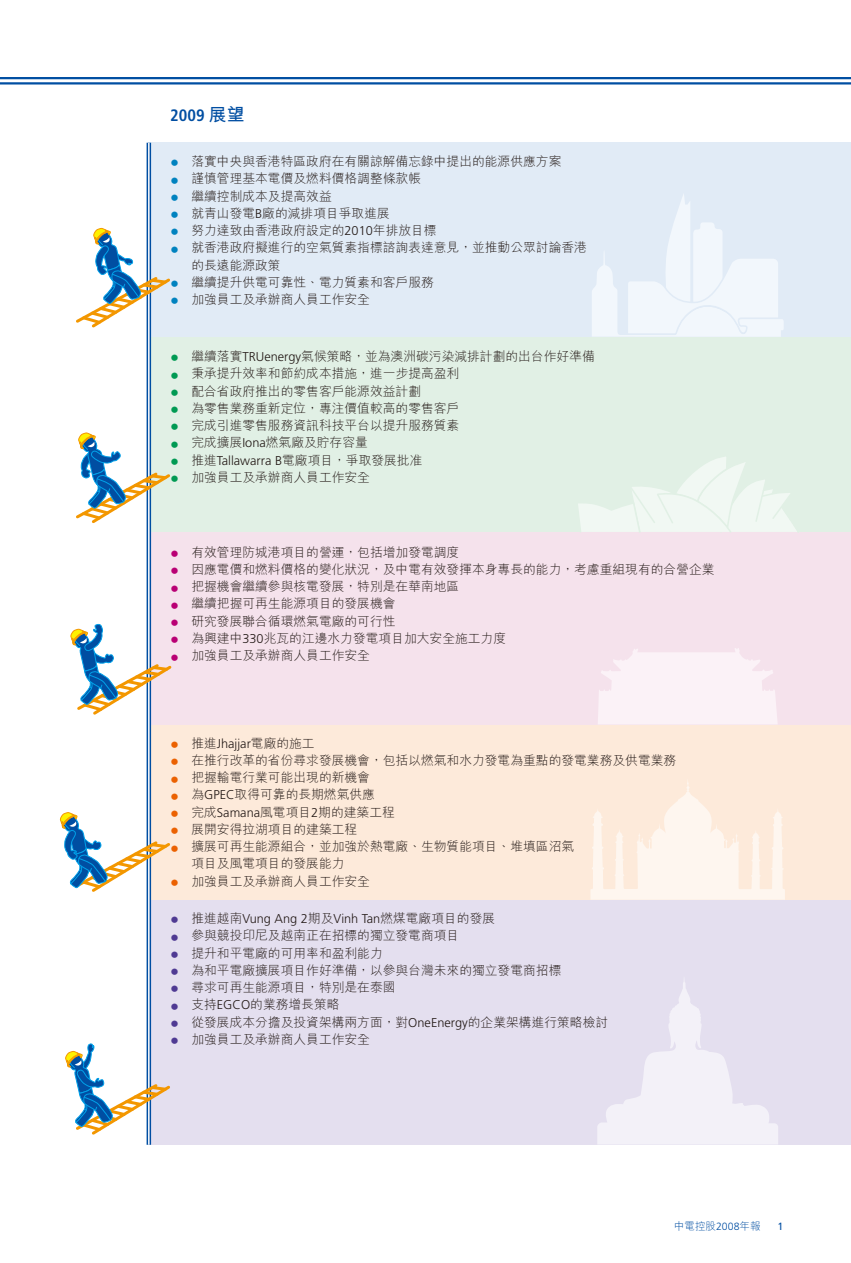
<style>
.page{position:relative;width:851px;height:1263px;background:#fff}
.page>*{position:absolute;margin:0;border:0;box-sizing:border-box;transform-origin:0 0}
.t1{font:700 condensed 16.5px "Frutiger LT Std";color:#004ea2}
.t2{font:12.75px/17.2px "M Hei HK Light B5 pc H";color:#231916}
.t3{font:10.5px "M Hei HK Light B5 pc H";color:#004ea2}
.t4{font:10.5px "Frutiger LT Std";color:#004ea2}
.s1{font-family:"M Hei HK Bold B5 pc H";font-weight:400;font-stretch:normal;font-size:18px}
.s2{font-family:"Frutiger LT Std";font-weight:300;font-stretch:condensed;font-size:18px;color:#0082bf}
.s3{font-family:"Frutiger LT Std";font-weight:300}
.s4{font-family:"Frutiger LT Std";font-weight:300;font-stretch:condensed;font-size:18px;color:#009a53}
.s5{font-family:"Frutiger LT Std";font-weight:300;font-stretch:condensed;font-size:18px;color:#b90074}
.s6{font-family:"Frutiger LT Std";font-weight:300;font-stretch:condensed;font-size:18px;color:#eb6101}
.s7{font-family:"Frutiger LT Std";font-weight:300;font-stretch:condensed;font-size:18px;color:#4f3a93}
</style>
<div class="page">
<div style="left:148px;top:900px;width:702px;height:245px;background:#e4dfef"></div>
<div style="left:149px;top:724px;width:701px;height:176px;background:#fdeada"></div>
<div style="left:148px;top:532px;width:702px;height:192px;background:#f5e2ec"></div>
<div style="left:148px;top:337px;width:702px;height:195px;background:#e1f0e5"></div>
<div style="left:148px;top:143px;width:702px;height:194px;background:#e1ebf6"></div>
<svg style="left:146px;top:143px;width:5px;height:1002px;background:#4b81bd"></svg>
<hr style="left:148px;top:143px;width:1px;height:1002px;background:#fff">
<svg style="left:592px;top:194px;width:191px;height:143px"></svg>
<svg style="left:590px;top:782px;width:194px;height:118px"></svg>
<svg style="left:597px;top:981px;width:181px;height:163px"></svg>
<svg style="left:578px;top:457px;width:221px;height:76px"></svg>
<svg style="left:598px;top:648px;width:179px;height:76px"></svg>
<svg style="left:76px;top:228px;width:94px;height:102px"></svg>
<svg style="left:65px;top:1043px;width:105px;height:94px"></svg>
<svg style="left:76px;top:433px;width:94px;height:93px"></svg>
<svg style="left:70px;top:624px;width:102px;height:93px"></svg>
<svg style="left:60px;top:812px;width:110px;height:83px"></svg>
<svg style="left:0;top:77px;width:850px;height:8px;background:#2668af"></svg>
<hr style="left:0;top:79px;width:850px;height:3px;background:#fff">
<p class="t1" style="left:170px;top:110px;width:76px">2009 <span class="s1">展望</span></p>
<p class="t2" style="left:170px;top:154px;width:393px"><span class="s2">•</span> 落實中央與香港特區政府在有關諒解備忘錄中提出的能源供應方案</p>
<p class="t2" style="left:170px;top:172px;width:252px"><span class="s2">•</span> 謹慎管理基本電價及燃料價格調整條款帳</p>
<p class="t2" style="left:170px;top:189px;width:163px"><span class="s2">•</span> 繼續控制成本及提高效益</p>
<p class="t2" style="left:170px;top:206px;width:221px"><span class="s2">•</span> 就青山發電<span class="s3">B</span>廠的減排項目爭取進展</p>
<p class="t2" style="left:170px;top:223px;width:268px"><span class="s2">•</span> 努力達致由香港政府設定的<span class="s3">2010</span>年排放目標</p>
<p class="t2" style="left:191px;top:241px;width:397px;text-indent:-21px"><span class="s2">•</span> 就香港政府擬進行的空氣質素指標諮詢表達意見，並推動公眾討論香港的長遠能源政策</p>
<p class="t2" style="left:170px;top:275px;width:265px"><span class="s2">•</span> 繼續提升供電可靠性、電力質素和客戶服務</p>
<p class="t2" style="left:170px;top:292px;width:201px"><span class="s2">•</span> 加強員工及承辦商人員工作安全</p>
<p class="t2" style="left:170px;top:349px;width:426px"><span class="s4">•</span> 繼續落實<span class="s3">TRUenergy</span>氣候策略，並為澳洲碳污染減排計劃的出台作好準備</p>
<p class="t2" style="left:170px;top:367px;width:291px"><span class="s4">•</span> 秉承提升效率和節約成本措施，進一步提高盈利</p>
<p class="t2" style="left:170px;top:384px;width:252px"><span class="s4">•</span> 配合省政府推出的零售客戶能源效益計劃</p>
<p class="t2" style="left:170px;top:401px;width:291px"><span class="s4">•</span> 為零售業務重新定位，專注價值較高的零售客戶</p>
<p class="t2" style="left:170px;top:418px;width:291px"><span class="s4">•</span> 完成引進零售服務資訊科技平台以提升服務質素</p>
<p class="t2" style="left:170px;top:436px;width:199px"><span class="s4">•</span> 完成擴展<span class="s3">Iona</span>燃氣廠及貯存容量</p>
<p class="t2" style="left:170px;top:453px;width:254px"><span class="s4">•</span> 推進<span class="s3">Tallawarra B</span>電廠項目，爭取發展批准</p>
<p class="t2" style="left:170px;top:470px;width:201px"><span class="s4">•</span> 加強員工及承辦商人員工作安全</p>
<p class="t2" style="left:170px;top:545px;width:291px"><span class="s5">•</span> 有效管理防城港項目的營運，包括增加發電調度</p>
<p class="t2" style="left:170px;top:562px;width:546px"><span class="s5">•</span> 因應電價和燃料價格的變化狀況，及中電有效發揮本身專長的能力，考慮重組現有的合營企業</p>
<p class="t2" style="left:170px;top:580px;width:291px"><span class="s5">•</span> 把握機會繼續參與核電發展，特別是在華南地區</p>
<p class="t2" style="left:170px;top:597px;width:227px"><span class="s5">•</span> 繼續把握可再生能源項目的發展機會</p>
<p class="t2" style="left:170px;top:614px;width:227px"><span class="s5">•</span> 研究發展聯合循環燃氣電廠的可行性</p>
<p class="t2" style="left:170px;top:631px;width:337px"><span class="s5">•</span> 為興建中<span class="s3">330</span>兆瓦的江邊水力發電項目加大安全施工力度</p>
<p class="t2" style="left:170px;top:649px;width:201px"><span class="s5">•</span> 加強員工及承辦商人員工作安全</p>
<p class="t2" style="left:170px;top:736px;width:146px"><span class="s6">•</span> 推進<span class="s3">Jhajjar</span>電廠的施工</p>
<p class="t2" style="left:170px;top:753px;width:507px"><span class="s6">•</span> 在推行改革的省份尋求發展機會，包括以燃氣和水力發電為重點的發電業務及供電業務</p>
<p class="t2" style="left:170px;top:771px;width:201px"><span class="s6">•</span> 把握輸電行業可能出現的新機會</p>
<p class="t2" style="left:170px;top:788px;width:206px"><span class="s6">•</span> 為<span class="s3">GPEC</span>取得可靠的長期燃氣供應</p>
<p class="t2" style="left:170px;top:805px;width:226px"><span class="s6">•</span> 完成<span class="s3">Samana</span>風電項目<span class="s3">2</span>期的建築工程</p>
<p class="t2" style="left:170px;top:822px;width:189px"><span class="s6">•</span> 展開安得拉湖項目的建築工程</p>
<p class="t2" style="left:191px;top:840px;width:384px;text-indent:-21px"><span class="s6">•</span> 擴展可再生能源組合，並加強於熱電廠、生物質能項目、堆填區沼氣項目及風電項目的發展能力</p>
<p class="t2" style="left:170px;top:874px;width:201px"><span class="s6">•</span> 加強員工及承辦商人員工作安全</p>
<p class="t2" style="left:170px;top:911px;width:326px"><span class="s7">•</span> 推進越南<span class="s3">Vung Ang 2</span>期及<span class="s3">Vinh Tan</span>燃煤電廠項目的發展</p>
<p class="t2" style="left:170px;top:929px;width:291px"><span class="s7">•</span> 參與競投印尼及越南正在招標的獨立發電商項目</p>
<p class="t2" style="left:170px;top:946px;width:214px"><span class="s7">•</span> 提升和平電廠的可用率和盈利能力</p>
<p class="t2" style="left:170px;top:963px;width:393px"><span class="s7">•</span> 為和平電廠擴展項目作好準備，以參與台灣未來的獨立發電商招標</p>
<p class="t2" style="left:170px;top:980px;width:227px"><span class="s7">•</span> 尋求可再生能源項目，特別是在泰國</p>
<p class="t2" style="left:170px;top:998px;width:171px"><span class="s7">•</span> 支持<span class="s3">EGCO</span>的業務增長策略</p>
<p class="t2" style="left:170px;top:1015px;width:439px"><span class="s7">•</span> 從發展成本分擔及投資架構兩方面，對<span class="s3">OneEnergy</span>的企業架構進行策略檢討</p>
<p class="t2" style="left:170px;top:1032px;width:201px"><span class="s7">•</span> 加強員工及承辦商人員工作安全</p>
<p class="t3" style="left:674px;top:1223px;width:88px">中電控股<span class="s3">2008</span>年報</p>
<p class="t4" style="left:777px;top:1222px;width:7px">1</p>
</div>
